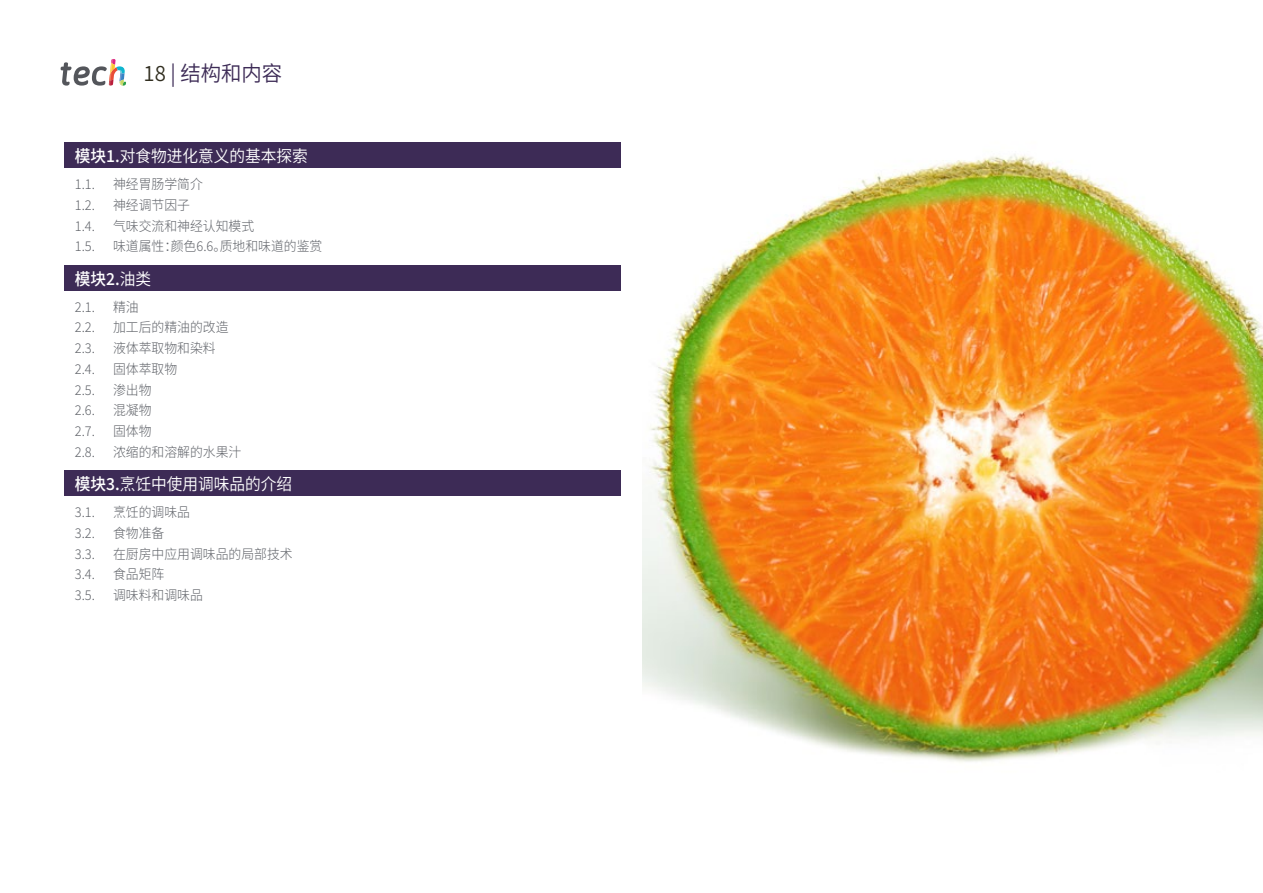
<style>
.page{position:relative;width:1263px;height:893px;background:#fff}
.page>*{position:absolute;margin:0;border:0;box-sizing:border-box;transform-origin:0 0}
.t1{font:21px "Source Han Sans CN";color:#3d2b56}
.t2{font:16.5px "Source Han Sans CN";color:#fff;scale:.95 1}
.t3{font:500 16.5px "Source Han Sans CN";color:#fff;scale:.95 1}
.t4{font:300 13.5px "Source Han Sans CN";color:#61646a;scale:.95 1}
.s1{color:#312e20}
.s2{font-weight:500}
.s3{font-weight:400}
</style>
<div class="page">
<div style="left:64px;top:142px;width:557px;height:26px;background:#3d2b56"></div>
<div style="left:64px;top:265px;width:557px;height:25px;background:#3d2b56"></div>
<div style="left:64px;top:470px;width:557px;height:26px;background:#3d2b56"></div>
<img style="left:642px;top:154px;width:621px;height:608px">
<svg style="left:61px;top:59px;width:65px;height:27px"></svg>
<h1 class="t1" style="left:144px;top:61px;width:140px"><span class="s1">18</span> | 结构和内容</h1>
<p class="t2" style="left:75px;top:147px;width:247px"><span class="s2">模块1.</span>对食物进化意义的基本探索</p>
<p class="t4" style="left:75px;top:177px;width:23px">1.1.</p>
<p class="t4" style="left:113px;top:177px;width:96px">神经胃肠学简介</p>
<p class="t4" style="left:75px;top:197px;width:23px">1.2.</p>
<p class="t4" style="left:113px;top:197px;width:82px">神经调节因子</p>
<p class="t4" style="left:75px;top:218px;width:23px">1.4.</p>
<p class="t4" style="left:113px;top:218px;width:150px">气味交流和神经认知模式</p>
<p class="t4" style="left:75px;top:239px;width:23px">1.5.</p>
<p class="t4" style="left:113px;top:239px;width:222px">味道属性：颜色6.6。质地和味道的鉴赏</p>
<p class="t3" style="left:75px;top:269px;width:82px">模块2.<span class="s3">油类</span></p>
<p class="t4" style="left:75px;top:299px;width:23px">2.1.</p>
<p class="t4" style="left:113px;top:299px;width:28px">精油</p>
<p class="t4" style="left:75px;top:320px;width:23px">2.2.</p>
<p class="t4" style="left:113px;top:320px;width:123px">加工后的精油的改造</p>
<p class="t4" style="left:75px;top:341px;width:23px">2.3.</p>
<p class="t4" style="left:113px;top:341px;width:110px">液体萃取物和染料</p>
<p class="t4" style="left:75px;top:361px;width:23px">2.4.</p>
<p class="t4" style="left:113px;top:361px;width:69px">固体萃取物</p>
<p class="t4" style="left:75px;top:382px;width:23px">2.5.</p>
<p class="t4" style="left:113px;top:382px;width:42px">渗出物</p>
<p class="t4" style="left:75px;top:403px;width:23px">2.6.</p>
<p class="t4" style="left:113px;top:403px;width:42px">混凝物</p>
<p class="t4" style="left:75px;top:424px;width:23px">2.7.</p>
<p class="t4" style="left:113px;top:424px;width:42px">固体物</p>
<p class="t4" style="left:75px;top:444px;width:23px">2.8.</p>
<p class="t4" style="left:113px;top:444px;width:136px">浓缩的和溶解的水果汁</p>
<p class="t2" style="left:75px;top:475px;width:230px"><span class="s2">模块3.</span>烹饪中使用调味品的介绍</p>
<p class="t4" style="left:75px;top:505px;width:23px">3.1.</p>
<p class="t4" style="left:113px;top:505px;width:82px">烹饪的调味品</p>
<p class="t4" style="left:75px;top:525px;width:23px">3.2.</p>
<p class="t4" style="left:113px;top:525px;width:55px">食物准备</p>
<p class="t4" style="left:75px;top:546px;width:23px">3.3.</p>
<p class="t4" style="left:113px;top:546px;width:191px">在厨房中应用调味品的局部技术</p>
<p class="t4" style="left:75px;top:567px;width:23px">3.4.</p>
<p class="t4" style="left:113px;top:567px;width:55px">食品矩阵</p>
<p class="t4" style="left:75px;top:588px;width:23px">3.5.</p>
<p class="t4" style="left:113px;top:588px;width:96px">调味料和调味品</p>
</div>
